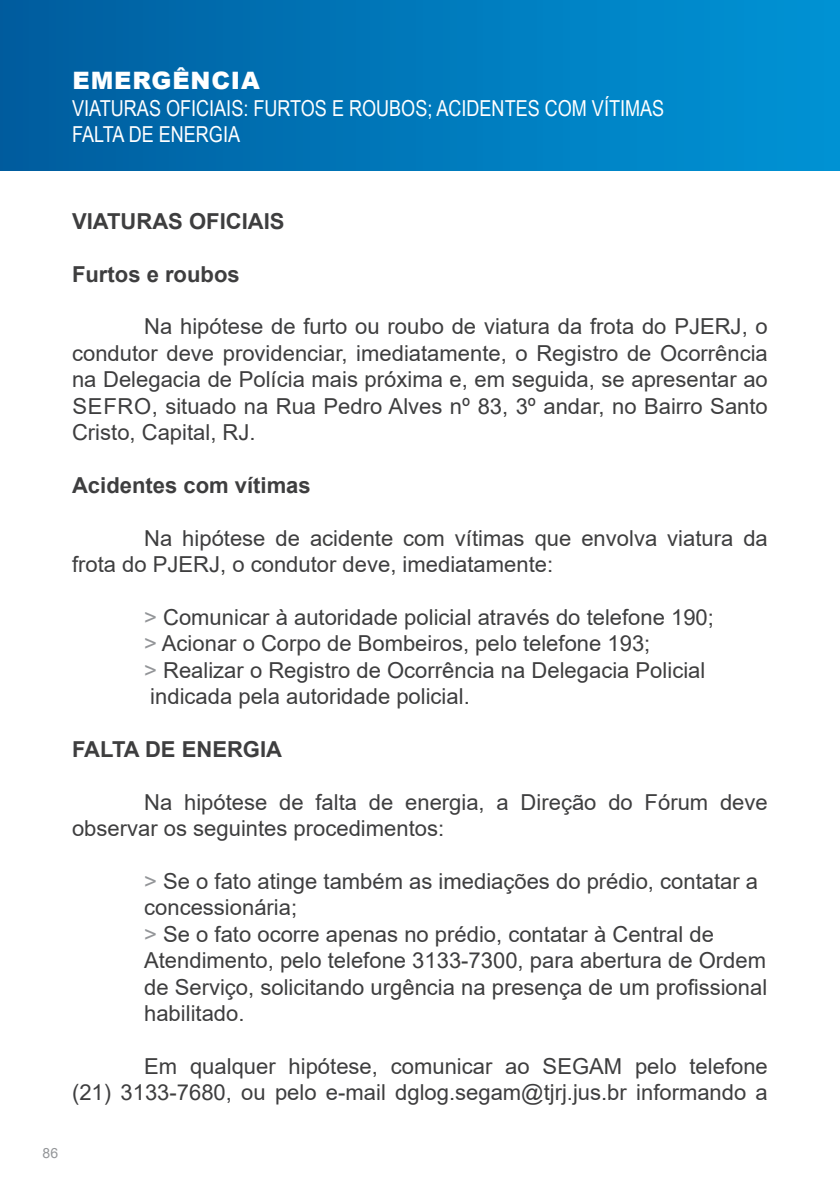
<style>
.page{position:relative;width:840px;height:1191px;background:#fff}
.page>*{position:absolute;margin:0;border:0;box-sizing:border-box;transform-origin:0 0}
.t1{font:900 24px "Arial";letter-spacing:.035em;color:#fff}
.t2{font:22px/26.4px "Arial";color:#3e3e3f}
.t3{font:22px "Arial Narrow";color:#fff}
.t4{font:700 22px "Arial";color:#3e3e3f}
.t5{font:14px "Arial";color:#939598}
.s1{color:#939598}
</style>
<div class="page">
<div style="left:0;top:0;width:839px;height:170px;background:linear-gradient(to right,#005c9e,#0094d6)"></div>
<p class="t1" style="left:72px;top:63px;width:189px">EMERGÊNCIA</p>
<p class="t3" style="left:72px;top:92px;width:593px">VIATURAS OFICIAIS: FURTOS E ROUBOS; ACIDENTES COM VÍTIMAS</p>
<p class="t3" style="left:72px;top:118px;width:169px">FALTA DE ENERGIA</p>
<p class="t4" style="left:72px;top:205px;width:214px">VIATURAS OFICIAIS</p>
<p class="t4" style="left:72px;top:258px;width:169px">Furtos e roubos</p>
<p class="t2" style="left:72px;top:313px;width:697px;text-align:justify;text-indent:72px">Na hipótese de furto ou roubo de viatura da frota do PJERJ, o condutor deve providenciar, imediatamente, o Registro de Ocorrência na Delegacia de Polícia mais próxima e, em seguida, se apresentar ao SEFRO, situado na Rua Pedro Alves nº 83, 3º andar, no Bairro Santo Cristo, Capital, RJ.</p>
<p class="t4" style="left:72px;top:469px;width:240px">Acidentes com vítimas</p>
<p class="t2" style="left:72px;top:524px;width:697px;text-indent:72px">Na hipótese de acidente com vítimas que envolva viatura da frota do PJERJ, o condutor deve, imediatamente:</p>
<p class="t2" style="left:144px;top:604px;width:571px"><span class="s1">&gt;</span> Comunicar à autoridade policial através do telefone 190;</p>
<p class="t2" style="left:144px;top:630px;width:507px"><span class="s1">&gt;</span> Acionar o Corpo de Bombeiros, pelo telefone 193;</p>
<p class="t2" style="left:144px;top:656px;width:562px"><span class="s1">&gt;</span> Realizar o Registro de Ocorrência na Delegacia Policial</p>
<p class="t2" style="left:150px;top:683px;width:321px">indicada pela autoridade policial.</p>
<p class="t4" style="left:72px;top:733px;width:211px">FALTA DE ENERGIA</p>
<p class="t2" style="left:72px;top:788px;width:696px;text-indent:72px">Na hipótese de falta de energia, a Direção do Fórum deve observar os seguintes procedimentos:</p>
<p class="t2" style="left:144px;top:868px;width:615px"><span class="s1">&gt;</span> Se o fato atinge também as imediações do prédio, contatar a</p>
<p class="t2" style="left:144px;top:894px;width:154px">concessionária;</p>
<p class="t2" style="left:144px;top:920px;width:571px"><span class="s1">&gt;</span> Se o fato ocorre apenas no prédio, contatar à Central de</p>
<p class="t2" style="left:144px;top:947px;width:623px">Atendimento, pelo telefone 3133-7300, para abertura de Ordem</p>
<p class="t2" style="left:144px;top:973px;width:624px">de Serviço, solicitando urgência na presença de um profissional</p>
<p class="t2" style="left:144px;top:1000px;width:102px">habilitado.</p>
<p class="t2" style="left:72px;top:1052px;width:697px;text-align:right">Em qualquer hipótese, comunicar ao SEGAM pelo telefone<br>(21) 3133-7680, ou pelo e-mail dglog.segam@tjrj.jus.br informando a</p>
<p class="t5" style="left:43px;top:1143px;width:17px">86</p>
</div>
